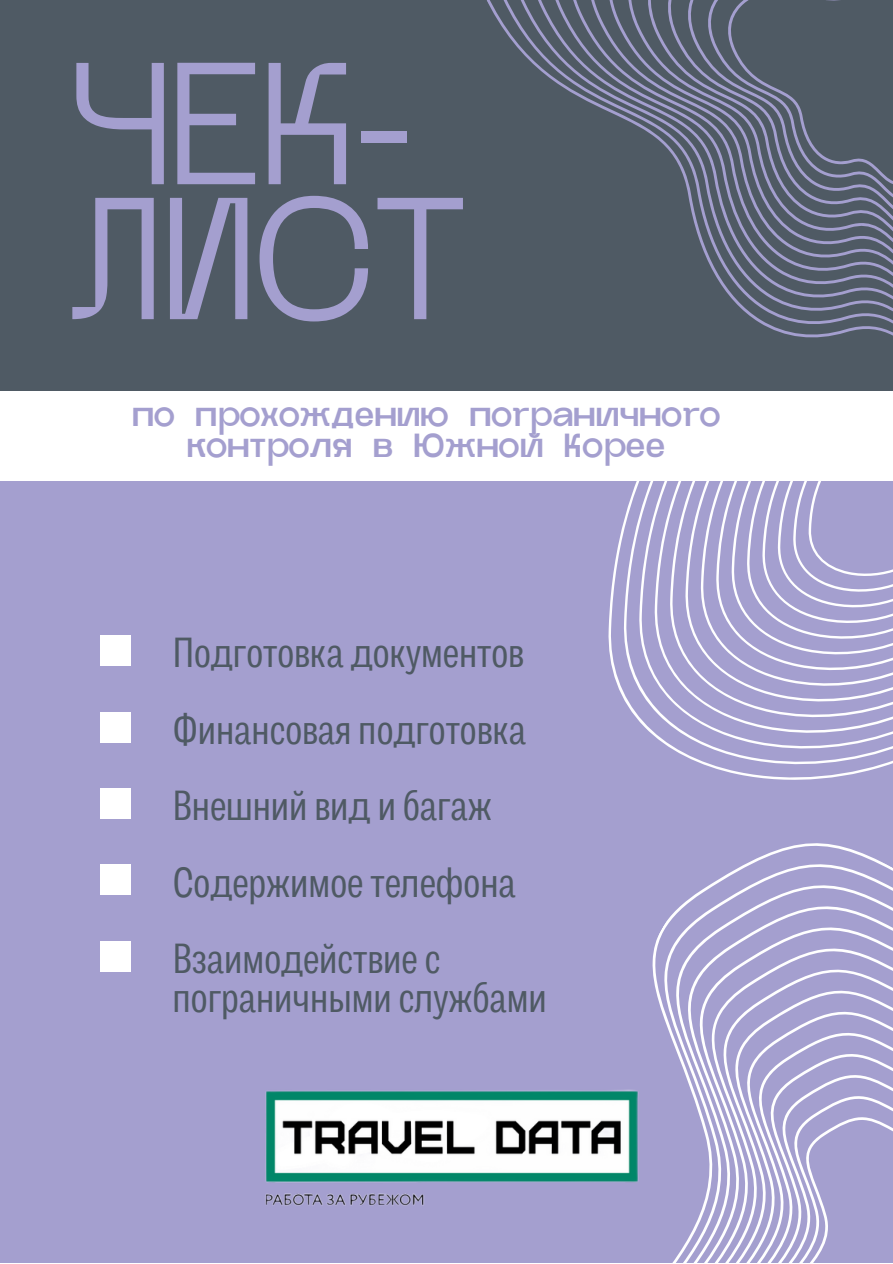
<style>
.page{position:relative;width:893px;height:1264px;background:#fff}
.page>*{position:absolute;margin:0;border:0;box-sizing:border-box;transform-origin:0 0}
.t1{font:134.85px/134.9px "Glock Grotesque";color:#a49fcf}
.t2{font:42px/38.2px "Body Grotesque Slim";color:#4f5a64}
.t3{font:900 25.95px/31.2px "Glock Grotesque";color:#a49fcf;text-align:center}
</style>
<div class="page">
<div style="left:0;top:0;width:892px;height:1262px;background:#a49fcf"></div>
<svg style="left:608px;top:536px;width:284px;height:244px"></svg>
<svg style="left:719px;top:847px;width:173px;height:32px"></svg>
<svg style="left:684px;top:879px;width:208px;height:24px"></svg>
<svg style="left:681px;top:903px;width:211px;height:18px"></svg>
<svg style="left:681px;top:921px;width:211px;height:31px"></svg>
<svg style="left:681px;top:952px;width:211px;height:19px"></svg>
<svg style="left:681px;top:971px;width:211px;height:24px"></svg>
<svg style="left:681px;top:995px;width:211px;height:29px"></svg>
<svg style="left:681px;top:1024px;width:211px;height:21px"></svg>
<svg style="left:681px;top:1045px;width:211px;height:217px"></svg>
<svg style="left:693px;top:1069px;width:199px;height:193px"></svg>
<div style="left:0;top:0;width:892px;height:391px;background:#4f5a64"></div>
<div style="left:0;top:391px;width:892px;height:90px;background:#fff"></div>
<svg style="left:487px;top:0;width:405px;height:536px"></svg>
<div style="left:100px;top:635px;width:31px;height:30px;background:#fff"></div>
<div style="left:100px;top:712px;width:31px;height:30px;background:#fff"></div>
<div style="left:100px;top:788px;width:31px;height:30px;background:#fff"></div>
<div style="left:100px;top:864px;width:31px;height:31px;background:#fff"></div>
<div style="left:100px;top:941px;width:31px;height:30px;background:#fff"></div>
<img style="left:265px;top:906px;width:416px;height:356px">
<p class="t1" style="left:68px;top:90px;width:401px">ЧЕК-<br>ЛИСТ</p>
<p class="t3" style="left:132px;top:405px;width:589px">по прохождению пограничного контроля в Южной Корее</p>
<p class="t2" style="left:173px;top:637px;width:353px">Подготовка документов</p>
<p class="t2" style="left:173px;top:713px;width:355px">Финансовая подготовка</p>
<p class="t2" style="left:173px;top:790px;width:320px">Внешний вид и багаж</p>
<p class="t2" style="left:173px;top:866px;width:344px">Содержимое телефона</p>
<p class="t2" style="left:173px;top:942px;width:375px">Взаимодействие с пограничными службами</p>
</div>
